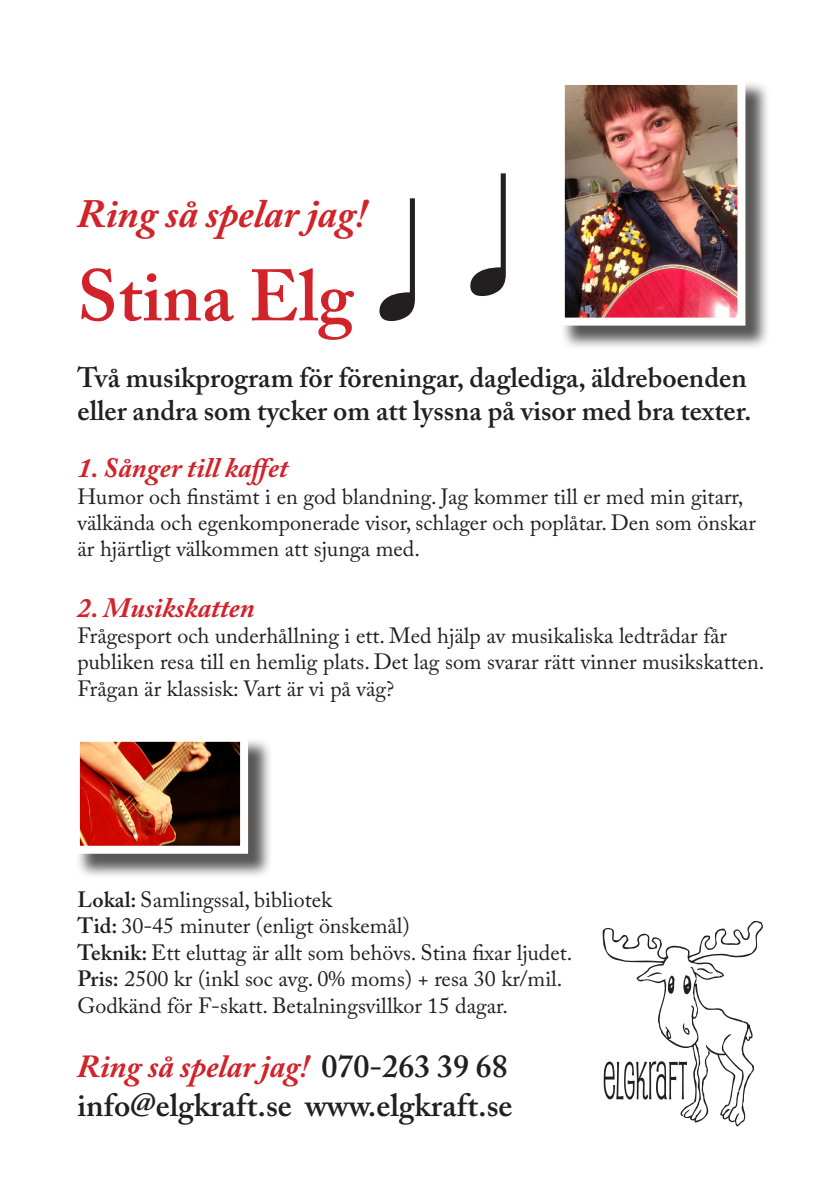
<style>
.page{position:relative;width:840px;height:1191px;background:#fff}
.page>*{position:absolute;margin:0;border:0;box-sizing:border-box;transform-origin:0 0}
.t1{font:600 72px "Adobe Caslon Pro";letter-spacing:.005em;color:#d1232a}
.t2{font:italic 700 40px "Adobe Caslon Pro";color:#d1232a}
.t3{font:600 32px "Adobe Caslon Pro";color:#231f20}
.t4{font:italic 700 32px "Adobe Caslon Pro";color:#d1232a}
.t5{font:600 28px/33.6px "Adobe Caslon Pro";color:#231f20}
.t6{font:italic 700 28px "Adobe Caslon Pro";color:#d1232a}
.t7{font:22px/26.4px "Adobe Caslon Pro";color:#231f20}
.s1{font-weight:600}
.s2{font-weight:600;font-style:normal;color:#231f20}
</style>
<div class="page">
<svg style="left:602px;top:920px;width:160px;height:206px"></svg>
<div style="left:75px;top:737px;width:198px;height:141px;background:#231f20;opacity:.75"></div>
<img style="left:81px;top:743px;width:158px;height:101px">
<div style="left:72px;top:734px;width:176px;height:119px;border:8px solid #fff"></div>
<div style="left:559px;top:80px;width:210px;height:271px;background:#231f20;opacity:.75"></div>
<img style="left:565px;top:86px;width:171px;height:230px">
<div style="left:556px;top:77px;width:189px;height:248px;border:8px solid #fff"></div>
<p class="t2" style="left:77px;top:189px;width:290px">Ring så spelar jag!</p>
<p class="t1" style="left:77px;top:253px;width:277px">Stina Elg</p>
<p class="t5" style="left:77px;top:360px;width:675px">Två musikprogram för föreningar, daglediga, äldreboenden eller andra som tycker om att lyssna på visor med bra texter.</p>
<p class="t6" style="left:77px;top:451px;width:212px">1. Sånger till kaffet</p>
<p class="t7" style="left:77px;top:483px;width:679px">Humor och finstämt i en god blandning. Jag kommer till er med min gitarr, välkända och egenkomponerade visor, schlager och poplåtar. Den som önskar är hjärtligt välkommen att sjunga med.</p>
<p class="t6" style="left:77px;top:590px;width:178px">2. Musikskatten</p>
<p class="t7" style="left:77px;top:622px;width:688px">Frågesport och underhållning i ett. Med hjälp av musikaliska ledtrådar får publiken resa till en hemlig plats. Det lag som svarar rätt vinner musikskatten.<br>Frågan är klassisk: Vart är vi på väg?</p>
<p class="t7" style="left:77px;top:886px;width:256px"><span class="s1">Lokal:</span> Samlingssal, bibliotek</p>
<p class="t7" style="left:77px;top:912px;width:333px"><span class="s1">Tid:</span> 30-45 minuter (enligt önskemål)</p>
<p class="t7" style="left:77px;top:939px;width:496px"><span class="s1">Teknik:</span> Ett eluttag är allt som behövs. Stina fixar ljudet.</p>
<p class="t7" style="left:77px;top:965px;width:486px"><span class="s1">Pris:</span> 2500 kr (inkl soc avg. 0% moms) + resa 30 kr/mil.</p>
<p class="t7" style="left:77px;top:991px;width:432px">Godkänd för F-skatt. Betalningsvillkor 15 dagar.</p>
<p class="t4" style="left:77px;top:1047px;width:432px">Ring så spelar jag! <span class="s2">070-263 39 68</span></p>
<p class="t3" style="left:77px;top:1086px;width:436px">info@elgkraft.se www.elgkraft.se</p>
</div>
